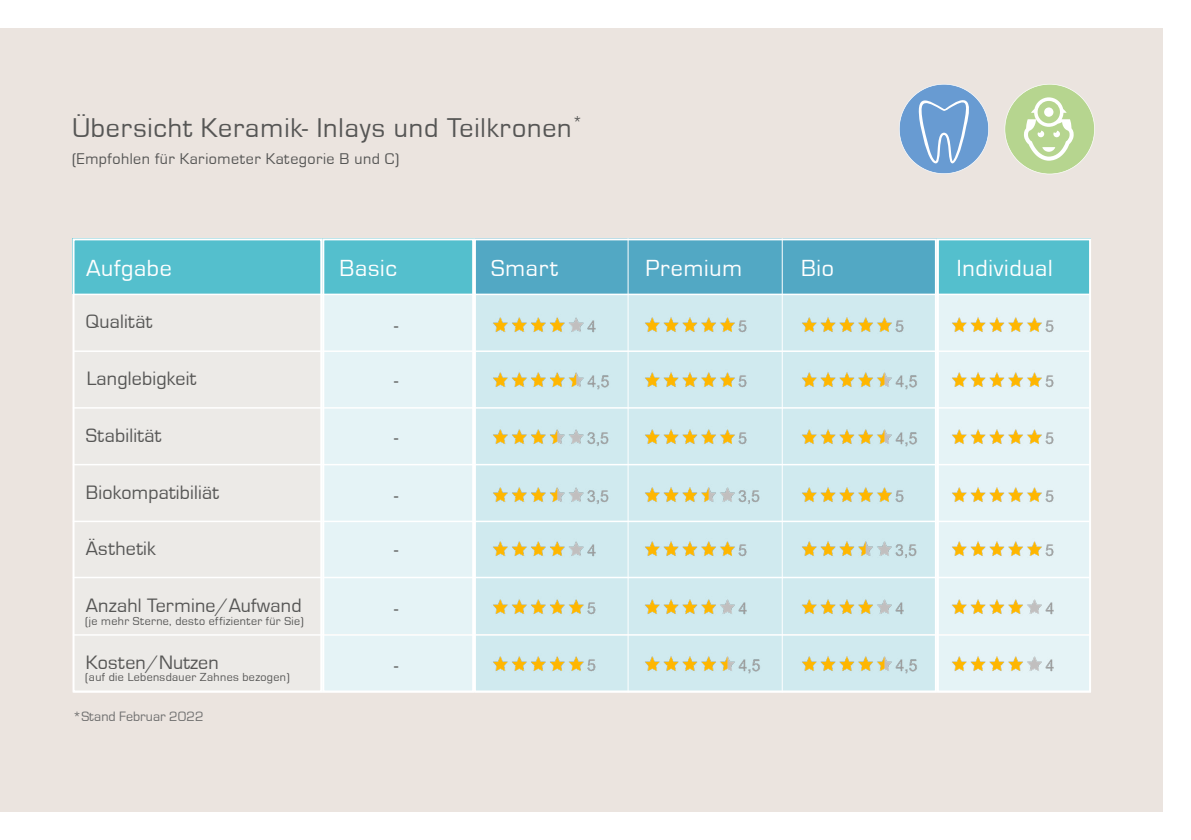
<style>
.page{position:relative;width:1191px;height:840px;background:#fff}
.page>*{position:absolute;margin:0;border:0;box-sizing:border-box;transform-origin:0 0}
.t1{font:28px "Eurostile T";letter-spacing:.03em;color:#565655}
.t2{font:24px "Eurostile T";letter-spacing:.03em;color:#fff}
.t3{font:20px "Eurostile T";letter-spacing:.01em;color:#565655}
.t4{font:16px "Eurostile T";letter-spacing:.03em;color:#565655}
.t5{font:14px "Eurostile T";color:#6e6e6e}
.t6{font:12px "Eurostile T";letter-spacing:.03em;color:#565655}
</style>
<div class="page">
<div style="left:0;top:28px;width:1162px;height:783px;background:#ebe4df"></div>
<div style="left:474px;top:238px;width:462px;height:55px;background:#52a8c4"></div>
<svg style="left:899px;top:84px;width:90px;height:90px"></svg>
<svg style="left:1004px;top:84px;width:90px;height:90px"></svg>
<div style="left:72px;top:238px;width:250px;height:55px;background:#54bfcd"></div>
<div style="left:73px;top:295px;width:249px;height:55px;background:#eceae7"></div>
<div style="left:73px;top:351px;width:249px;height:56px;background:#eceae7"></div>
<div style="left:73px;top:408px;width:249px;height:55px;background:#eceae7"></div>
<div style="left:73px;top:465px;width:249px;height:55px;background:#eceae7"></div>
<div style="left:73px;top:522px;width:249px;height:55px;background:#eceae7"></div>
<div style="left:73px;top:577px;width:249px;height:57px;background:#eceae7"></div>
<div style="left:73px;top:635px;width:249px;height:55px;background:#eceae7"></div>
<div style="left:474px;top:295px;width:154px;height:55px;background:#d0eaef"></div>
<div style="left:474px;top:408px;width:154px;height:55px;background:#d0eaef"></div>
<div style="left:474px;top:522px;width:154px;height:55px;background:#d0eaef"></div>
<div style="left:474px;top:635px;width:154px;height:55px;background:#d0eaef"></div>
<div style="left:474px;top:351px;width:154px;height:56px;background:#d0eaef"></div>
<div style="left:474px;top:465px;width:154px;height:55px;background:#d0eaef"></div>
<div style="left:474px;top:577px;width:154px;height:57px;background:#d0eaef"></div>
<div style="left:628px;top:295px;width:154px;height:55px;background:#d0eaef"></div>
<div style="left:628px;top:408px;width:154px;height:55px;background:#d0eaef"></div>
<div style="left:628px;top:522px;width:154px;height:55px;background:#d0eaef"></div>
<div style="left:628px;top:635px;width:154px;height:55px;background:#d0eaef"></div>
<div style="left:628px;top:351px;width:154px;height:56px;background:#d0eaef"></div>
<div style="left:628px;top:465px;width:154px;height:55px;background:#d0eaef"></div>
<div style="left:628px;top:577px;width:154px;height:57px;background:#d0eaef"></div>
<div style="left:782px;top:295px;width:154px;height:55px;background:#d0eaef"></div>
<div style="left:782px;top:408px;width:154px;height:55px;background:#d0eaef"></div>
<div style="left:782px;top:522px;width:154px;height:55px;background:#d0eaef"></div>
<div style="left:782px;top:635px;width:154px;height:55px;background:#d0eaef"></div>
<div style="left:782px;top:351px;width:154px;height:56px;background:#d0eaef"></div>
<div style="left:782px;top:465px;width:154px;height:55px;background:#d0eaef"></div>
<div style="left:782px;top:577px;width:154px;height:57px;background:#d0eaef"></div>
<img style="left:493px;top:317px;width:103px;height:16px">
<img style="left:645px;top:317px;width:102px;height:16px">
<img style="left:493px;top:372px;width:116px;height:17px">
<img style="left:645px;top:372px;width:102px;height:16px">
<img style="left:493px;top:429px;width:116px;height:17px">
<img style="left:645px;top:429px;width:102px;height:16px">
<img style="left:493px;top:487px;width:116px;height:17px">
<img style="left:645px;top:487px;width:115px;height:17px">
<img style="left:493px;top:541px;width:103px;height:16px">
<img style="left:645px;top:541px;width:102px;height:16px">
<img style="left:493px;top:599px;width:103px;height:16px">
<img style="left:645px;top:599px;width:102px;height:16px">
<img style="left:493px;top:656px;width:103px;height:16px">
<img style="left:645px;top:656px;width:115px;height:17px">
<hr style="left:73px;top:350px;width:249px;height:2px;background:#fff">
<hr style="left:73px;top:407px;width:249px;height:1px;background:#fff">
<hr style="left:73px;top:463px;width:249px;height:2px;background:#fff">
<hr style="left:73px;top:520px;width:249px;height:2px;background:#fff">
<hr style="left:73px;top:576px;width:249px;height:2px;background:#fff">
<hr style="left:73px;top:633px;width:249px;height:2px;background:#fff">
<hr style="left:73px;top:293px;width:249px;height:2px;background:#fff">
<hr style="left:474px;top:350px;width:463px;height:2px;background:#fff">
<hr style="left:474px;top:407px;width:462px;height:1px;background:#fff">
<hr style="left:474px;top:463px;width:462px;height:2px;background:#fff">
<hr style="left:474px;top:520px;width:462px;height:2px;background:#fff">
<hr style="left:474px;top:576px;width:462px;height:2px;background:#fff">
<hr style="left:474px;top:633px;width:462px;height:2px;background:#fff">
<hr style="left:474px;top:293px;width:462px;height:2px;background:#fff">
<img style="left:802px;top:317px;width:102px;height:16px">
<img style="left:802px;top:372px;width:115px;height:17px">
<img style="left:802px;top:429px;width:115px;height:17px">
<img style="left:802px;top:487px;width:102px;height:16px">
<img style="left:802px;top:541px;width:115px;height:17px">
<img style="left:802px;top:599px;width:102px;height:16px">
<img style="left:802px;top:656px;width:115px;height:17px">
<div style="left:322px;top:295px;width:152px;height:55px;background:#e5f3f6"></div>
<div style="left:322px;top:408px;width:152px;height:55px;background:#e5f3f6"></div>
<div style="left:322px;top:522px;width:152px;height:55px;background:#e5f3f6"></div>
<div style="left:322px;top:635px;width:152px;height:55px;background:#e5f3f6"></div>
<div style="left:322px;top:351px;width:152px;height:56px;background:#e5f3f6"></div>
<div style="left:322px;top:465px;width:152px;height:55px;background:#e5f3f6"></div>
<div style="left:322px;top:577px;width:152px;height:57px;background:#e5f3f6"></div>
<div style="left:322px;top:238px;width:152px;height:55px;background:#54bfcd"></div>
<hr style="left:322px;top:350px;width:152px;height:2px;background:#fff">
<hr style="left:322px;top:407px;width:152px;height:1px;background:#fff">
<hr style="left:322px;top:463px;width:152px;height:2px;background:#fff">
<hr style="left:322px;top:520px;width:152px;height:2px;background:#fff">
<hr style="left:322px;top:576px;width:152px;height:2px;background:#fff">
<hr style="left:322px;top:633px;width:152px;height:2px;background:#fff">
<hr style="left:322px;top:293px;width:152px;height:2px;background:#fff">
<div style="left:938px;top:295px;width:151px;height:55px;background:#e5f3f6"></div>
<div style="left:938px;top:408px;width:151px;height:55px;background:#e5f3f6"></div>
<div style="left:938px;top:522px;width:151px;height:55px;background:#e5f3f6"></div>
<div style="left:938px;top:635px;width:151px;height:55px;background:#e5f3f6"></div>
<div style="left:938px;top:351px;width:151px;height:56px;background:#e5f3f6"></div>
<div style="left:938px;top:465px;width:151px;height:55px;background:#e5f3f6"></div>
<div style="left:938px;top:577px;width:151px;height:57px;background:#e5f3f6"></div>
<div style="left:937px;top:238px;width:153px;height:55px;background:#54bfcd"></div>
<img style="left:952px;top:317px;width:102px;height:16px">
<img style="left:952px;top:372px;width:102px;height:16px">
<img style="left:952px;top:429px;width:102px;height:16px">
<img style="left:952px;top:487px;width:102px;height:16px">
<img style="left:952px;top:541px;width:102px;height:16px">
<img style="left:952px;top:599px;width:102px;height:16px">
<img style="left:952px;top:656px;width:102px;height:16px">
<hr style="left:937px;top:350px;width:153px;height:2px;background:#fff">
<hr style="left:937px;top:407px;width:153px;height:1px;background:#fff">
<hr style="left:937px;top:463px;width:153px;height:2px;background:#fff">
<hr style="left:937px;top:520px;width:153px;height:2px;background:#fff">
<hr style="left:937px;top:576px;width:153px;height:2px;background:#fff">
<hr style="left:937px;top:633px;width:153px;height:2px;background:#fff">
<hr style="left:937px;top:293px;width:153px;height:2px;background:#fff">
<hr style="left:628px;top:238px;width:1px;height:454px;background:#fff">
<hr style="left:782px;top:238px;width:1px;height:454px;background:#fff">
<div style="left:72px;top:238px;width:250px;height:454px;border:2px solid #fff"></div>
<div style="left:474px;top:238px;width:463px;height:454px;border:2px solid #fff"></div>
<div style="left:322px;top:238px;width:152px;height:454px;border:2px solid #fff"></div>
<div style="left:937px;top:238px;width:154px;height:454px;border:2px solid #fff"></div>
<h1 class="t1" style="left:72px;top:112px;width:512px">Übersicht Keramik- Inlays und Teilkronen<sup>*</sup></h1>
<p class="t4" style="left:72px;top:150px;width:329px">(Empfohlen für Kariometer Kategorie B und C)</p>
<p class="t2" style="left:86px;top:255px;width:87px">Aufgabe</p>
<p class="t2" style="left:957px;top:255px;width:97px">Individual</p>
<p class="t2" style="left:339px;top:255px;width:59px">Basic</p>
<p class="t2" style="left:491px;top:255px;width:68px">Smart</p>
<p class="t2" style="left:645px;top:255px;width:98px">Premium</p>
<p class="t2" style="left:801px;top:255px;width:34px">Bio</p>
<p class="t3" style="left:86px;top:310px;width:68px">Qualität</p>
<p class="t3" style="left:87px;top:367px;width:111px">Langlebigkeit</p>
<p class="t3" style="left:86px;top:424px;width:77px">Stabilität</p>
<p class="t3" style="left:86px;top:481px;width:135px">Biokompatibiliät</p>
<p class="t3" style="left:86px;top:537px;width:71px">Ästhetik</p>
<p class="t3" style="left:86px;top:594px;width:217px">Anzahl Termine/Aufwand</p>
<p class="t3" style="left:86px;top:651px;width:134px">Kosten/Nutzen</p>
<p class="t6" style="left:85px;top:614px;width:220px">(je mehr Sterne, desto effizienter für Sie)</p>
<p class="t6" style="left:85px;top:670px;width:206px">(auf die Lebensdauer Zahnes bezogen)</p>
<p class="t5" style="left:73px;top:708px;width:132px">*Stand Februar 2022</p>
<p class="t3" style="left:394px;top:314px;width:6px">-</p>
<p class="t3" style="left:394px;top:369px;width:6px">-</p>
<p class="t3" style="left:394px;top:426px;width:6px">-</p>
<p class="t3" style="left:394px;top:484px;width:6px">-</p>
<p class="t3" style="left:394px;top:538px;width:6px">-</p>
<p class="t3" style="left:394px;top:597px;width:6px">-</p>
<p class="t3" style="left:394px;top:654px;width:6px">-</p>
</div>
